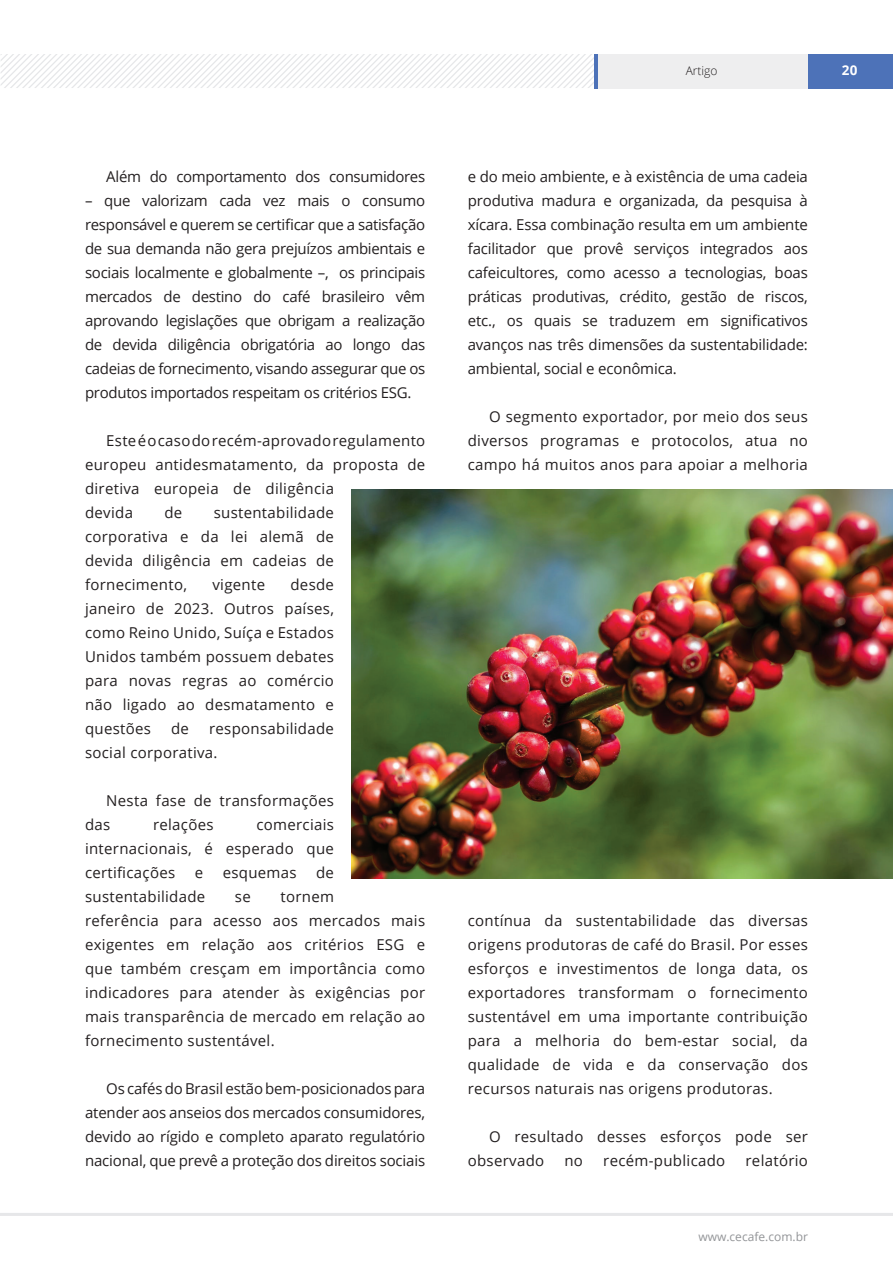
<style>
.page{position:relative;width:893px;height:1263px;background:#fff}
.page>*{position:absolute;margin:0;border:0;box-sizing:border-box;transform-origin:0 0}
.t1{font:15px/24px "Open Sans";letter-spacing:.02em;color:#231f20;text-align:justify}
.t2{font:15px "Open Sans";letter-spacing:-.02em;color:#231f20}
.t3{font:700 13.5px "Open Sans";color:#fff}
.t4{font:12px "Open Sans";color:#939598}
.t5{font:300 12px "Open Sans";color:#231f20}
</style>
<div class="page">
<hr style="left:0;top:1213px;width:893px;height:3px;background:#e6e7e9">
<svg style="left:1px;top:54px;width:593px;height:34px"></svg>
<div style="left:595px;top:54px;width:213px;height:34px;background:#eeeeef"></div>
<div style="left:808px;top:54px;width:85px;height:34px;background:#4d72b8"></div>
<hr style="left:594px;top:54px;width:3px;height:34px;background:#4d72b8">
<img style="left:351px;top:489px;width:542px;height:389px">
<p class="t2" style="left:106px;top:166px;width:320px">Além do comportamento dos consumidores</p>
<p class="t1" style="left:85px;top:188px;width:342px">– que valorizam cada vez mais o consumo responsável e querem se certificar que a satisfação de sua demanda não gera prejuízos ambientais e sociais localmente e globalmente –, os principais mercados de destino do café brasileiro vêm aprovando legislações que obrigam a realização de devida diligência obrigatória ao longo das cadeias de fornecimento, visando assegurar que os produtos importados respeitam os critérios ESG.</p>
<p class="t1" style="left:85px;top:428px;width:342px;text-align:left;text-indent:21px">Este é o caso do recém-aprovado regulamento europeu antidesmatamento, da proposta de diretiva europeia de diligência<br>devida</p>
<p class="t1" style="left:85px;top:500px;width:250px;text-indent:129px">sustentabilidade corporativa e da lei alemã de devida diligência em cadeias de fornecimento,</p>
<p class="t1" style="left:164px;top:500px;width:19px">de</p>
<p class="t1" style="left:85px;top:572px;width:250px;text-indent:205px">desde janeiro de 2023. Outros países, como Reino Unido, Suíça e Estados Unidos também possuem debates para novas regras ao comércio não ligado ao desmatamento e questões</p>
<p class="t1" style="left:212px;top:572px;width:54px">vigente</p>
<p class="t1" style="left:85px;top:716px;width:250px;text-indent:124px">responsabilidade social corporativa.</p>
<p class="t1" style="left:85px;top:788px;width:250px;text-indent:21px">Nesta fase de transformações das</p>
<p class="t1" style="left:171px;top:716px;width:19px">de</p>
<p class="t1" style="left:153px;top:812px;width:62px">relações</p>
<p class="t1" style="left:85px;top:812px;width:250px;text-indent:171px">comerciais internacionais, é esperado que certificações</p>
<p class="t1" style="left:195px;top:860px;width:10px">e</p>
<p class="t1" style="left:223px;top:860px;width:75px">esquemas</p>
<p class="t1" style="left:316px;top:860px;width:19px">de</p>
<p class="t1" style="left:85px;top:884px;width:122px">sustentabilidade</p>
<p class="t1" style="left:235px;top:884px;width:17px">se</p>
<p class="t1" style="left:85px;top:884px;width:342px;text-align:left;text-indent:195px">tornem<br>referência para acesso aos mercados mais exigentes em relação aos critérios ESG e que também cresçam em importância como indicadores para atender às exigências por mais transparência de mercado em relação ao fornecimento sustentável.</p>
<p class="t1" style="left:85px;top:1076px;width:342px;text-indent:21px">Os cafés do Brasil estão bem-posicionados para atender aos anseios dos mercados consumidores, devido ao rígido e completo aparato regulatório nacional, que prevê a proteção dos direitos sociais</p>
<p class="t5" style="left:686px;top:63px;width:33px">Artigo</p>
<p class="t3" style="left:842px;top:61px;width:17px">20</p>
<p class="t1" style="left:468px;top:164px;width:342px">e do meio ambiente, e à existência de uma cadeia produtiva madura e organizada, da pesquisa à xícara. Essa combinação resulta em um ambiente facilitador que provê serviços integrados aos cafeicultores, como acesso a tecnologias, boas práticas produtivas, crédito, gestão de riscos, etc., os quais se traduzem em significativos avanços nas três dimensões da sustentabilidade: ambiental, social e econômica.</p>
<p class="t1" style="left:468px;top:404px;width:342px;text-indent:21px">O segmento exportador, por meio dos seus diversos programas e protocolos, atua no campo há muitos anos para apoiar a melhoria</p>
<p class="t1" style="left:468px;top:908px;width:342px">contínua da sustentabilidade das diversas origens produtoras de café do Brasil. Por esses esforços e investimentos de longa data, os exportadores transformam o fornecimento sustentável em uma importante contribuição para a melhoria do bem-estar social, da qualidade de vida e da conservação dos recursos naturais nas origens produtoras.</p>
<p class="t1" style="left:468px;top:1124px;width:342px;text-indent:21px">O resultado desses esforços pode ser observado</p>
<p class="t1" style="left:564px;top:1148px;width:20px">no</p>
<p class="t1" style="left:603px;top:1148px;width:123px">recém-publicado</p>
<p class="t1" style="left:745px;top:1148px;width:64px">relatório</p>
<p class="t4" style="left:698px;top:1229px;width:111px">www.cecafe.com.br</p>
</div>
